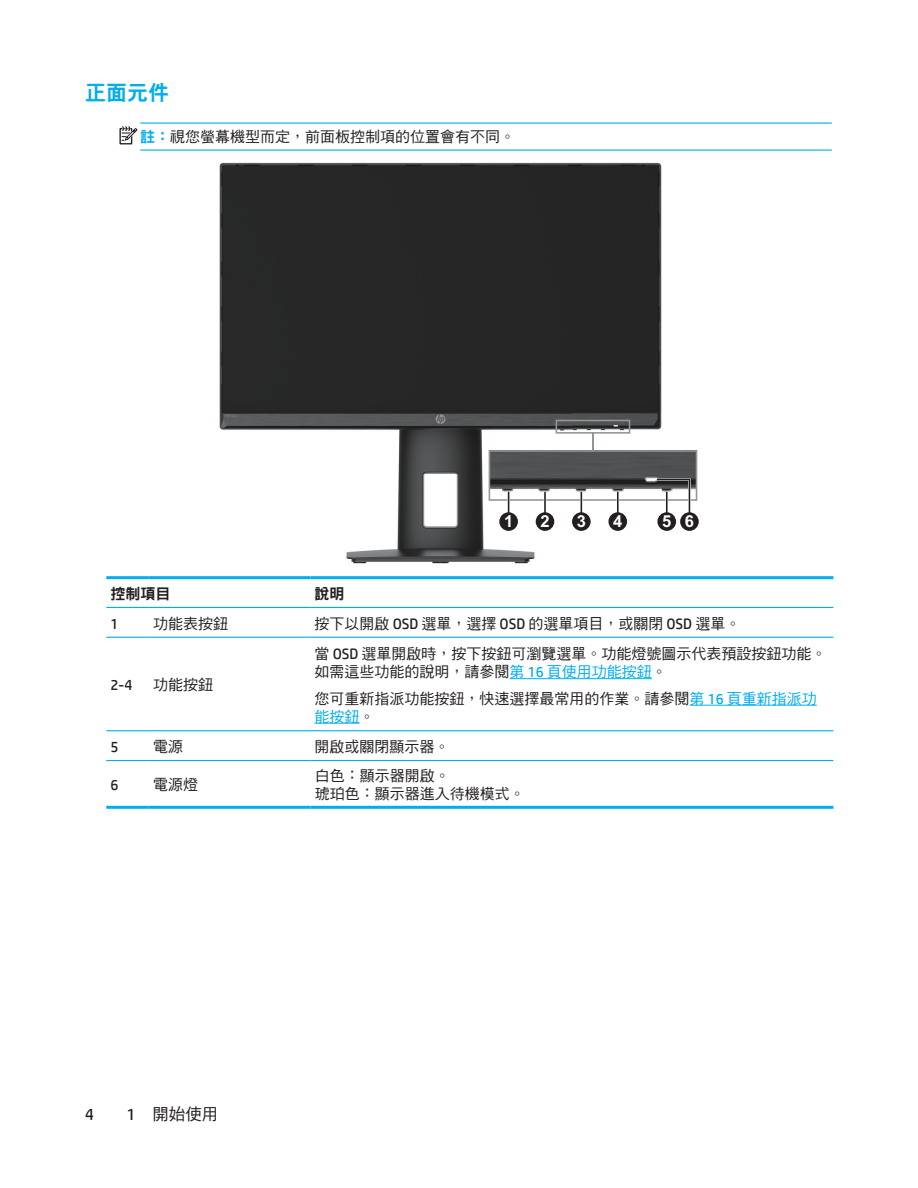
<style>
.page{position:relative;width:918px;height:1188px;background:#fff}
.page>*{position:absolute;margin:0;border:0;box-sizing:border-box;transform-origin:0 0}
.t1{font:21px "DF Hei Std W9";color:#00aeef}
.t2{font:700 16.5px "Arial";color:#fff}
.t3{font:16.5px "DF Hei Std W5";color:#231f20}
.t4{font:16.5px "HP Simplified";color:#231f20}
.t5{font:15px/18px "DF Hei Std W5";color:#231f20}
.t6{font:15px "DF Hei Std W9";color:#231f20}
.t7{font:15px "HP Simplified";color:#231f20}
.s1{font-family:"DF Hei Std W9";color:#00aeef}
.s2{font-family:"HP Simplified"}
.s3{color:#00aeef}
.s4{font-family:"HP Simplified";color:#00aeef}
</style>
<div class="page">
<hr style="left:141px;top:122px;width:690px;height:2px;background:#00aeef">
<hr style="left:141px;top:149px;width:690px;height:2px;background:#00aeef">
<img style="left:219px;top:162px;width:443px;height:401px">
<svg style="left:436px;top:414px;width:9px;height:10px"></svg>
<svg style="left:226px;top:415px;width:12px;height:2px"></svg>
<div style="left:499px;top:512px;width:19px;height:19px;background:#231f20;border-radius:50%"></div>
<div style="left:536px;top:512px;width:18px;height:19px;background:#231f20;border-radius:50%"></div>
<div style="left:572px;top:512px;width:19px;height:19px;background:#231f20;border-radius:50%"></div>
<div style="left:608px;top:512px;width:19px;height:19px;background:#231f20;border-radius:50%"></div>
<div style="left:657px;top:512px;width:19px;height:19px;background:#231f20;border-radius:50%"></div>
<svg style="left:489px;top:420px;width:208px;height:95px"></svg>
<div style="left:680px;top:512px;width:19px;height:19px;background:#231f20;border-radius:50%"></div>
<hr style="left:106px;top:576px;width:43px;height:3px;background:#00aeef">
<hr style="left:149px;top:576px;width:161px;height:3px;background:#00aeef">
<hr style="left:310px;top:576px;width:523px;height:3px;background:#00aeef">
<hr style="left:106px;top:607px;width:43px;height:1px;background:#00aeef">
<hr style="left:149px;top:607px;width:161px;height:1px;background:#00aeef">
<hr style="left:310px;top:607px;width:523px;height:1px;background:#00aeef">
<hr style="left:106px;top:806px;width:43px;height:3px;background:#00aeef">
<hr style="left:149px;top:806px;width:161px;height:3px;background:#00aeef">
<hr style="left:310px;top:806px;width:523px;height:3px;background:#00aeef">
<hr style="left:106px;top:760px;width:43px;height:1px;background:#00aeef">
<hr style="left:149px;top:760px;width:161px;height:1px;background:#00aeef">
<hr style="left:310px;top:760px;width:523px;height:1px;background:#00aeef">
<hr style="left:106px;top:637px;width:43px;height:1px;background:#00aeef">
<hr style="left:149px;top:637px;width:161px;height:1px;background:#00aeef">
<hr style="left:310px;top:637px;width:523px;height:1px;background:#00aeef">
<hr style="left:106px;top:730px;width:43px;height:1px;background:#00aeef">
<hr style="left:149px;top:730px;width:161px;height:1px;background:#00aeef">
<hr style="left:310px;top:730px;width:523px;height:1px;background:#00aeef">
<hr style="left:510px;top:678px;width:142px;height:1px;background:#00aeef">
<hr style="left:690px;top:705px;width:127px;height:1px;background:#00aeef">
<hr style="left:315px;top:723px;width:45px;height:1px;background:#00aeef">
<div style="left:119px;top:128px;width:13px;height:16px;border:1px solid #231d1f"></div>
<svg style="left:121px;top:126px;width:17px;height:16px"></svg>
<h1 class="t1" style="left:85px;top:81px;width:85px">正面元件</h1>
<p class="t5" style="left:140px;top:127px;width:377px"><span class="s1">註：</span>視您螢幕機型而定，前面板控制項的位置會有不同。</p>
<p class="t2" style="left:504px;top:511px;width:11px">1</p>
<p class="t2" style="left:540px;top:511px;width:11px">2</p>
<p class="t2" style="left:577px;top:511px;width:11px">3</p>
<p class="t2" style="left:613px;top:511px;width:11px">4</p>
<p class="t2" style="left:662px;top:511px;width:33px">5 6</p>
<p class="t6" style="left:111px;top:586px;width:61px">控制項目</p>
<p class="t6" style="left:315px;top:586px;width:31px">說明</p>
<p class="t7" style="left:111px;top:614px;width:10px">1</p>
<p class="t5" style="left:153px;top:614px;width:76px">功能表按鈕</p>
<p class="t5" style="left:315px;top:614px;width:427px">按下以開啟 <span class="s2">OSD</span> 選單，選擇 <span class="s2">OSD</span> 的選單項目，或關閉 <span class="s2">OSD</span> 選單。</p>
<p class="t7" style="left:111px;top:675px;width:23px">2-4</p>
<p class="t5" style="left:153px;top:676px;width:61px">功能按鈕</p>
<p class="t5" style="left:315px;top:645px;width:513px">當 <span class="s2">OSD</span> 選單開啟時，按下按鈕可瀏覽選單。功能燈號圖示代表預設按鈕功能。如需這些功能的說明，請參閱<span class="s3">第</span> <span class="s4">16</span> <span class="s3">頁使用功能按鈕</span>。</p>
<p class="t5" style="left:315px;top:689px;width:504px">您可重新指派功能按鈕，快速選擇最常用的作業。請參閱<span class="s3">第</span> <span class="s4">16</span> <span class="s3">頁重新指派功能按鈕</span>。</p>
<p class="t7" style="left:111px;top:737px;width:10px">5</p>
<p class="t5" style="left:153px;top:737px;width:31px">電源</p>
<p class="t5" style="left:315px;top:737px;width:136px">開啟或關閉顯示器。</p>
<p class="t7" style="left:111px;top:775px;width:10px">6</p>
<p class="t5" style="left:153px;top:776px;width:47px">電源燈</p>
<p class="t5" style="left:315px;top:767px;width:212px">白色：顯示器開啟。<br>琥珀色：顯示器進入待機模式。</p>
<p class="t4" style="left:85px;top:1103px;width:10px">4</p>
<p class="t3" style="left:127px;top:1105px;width:93px"><span class="s2">1</span> 開始使用</p>
</div>
